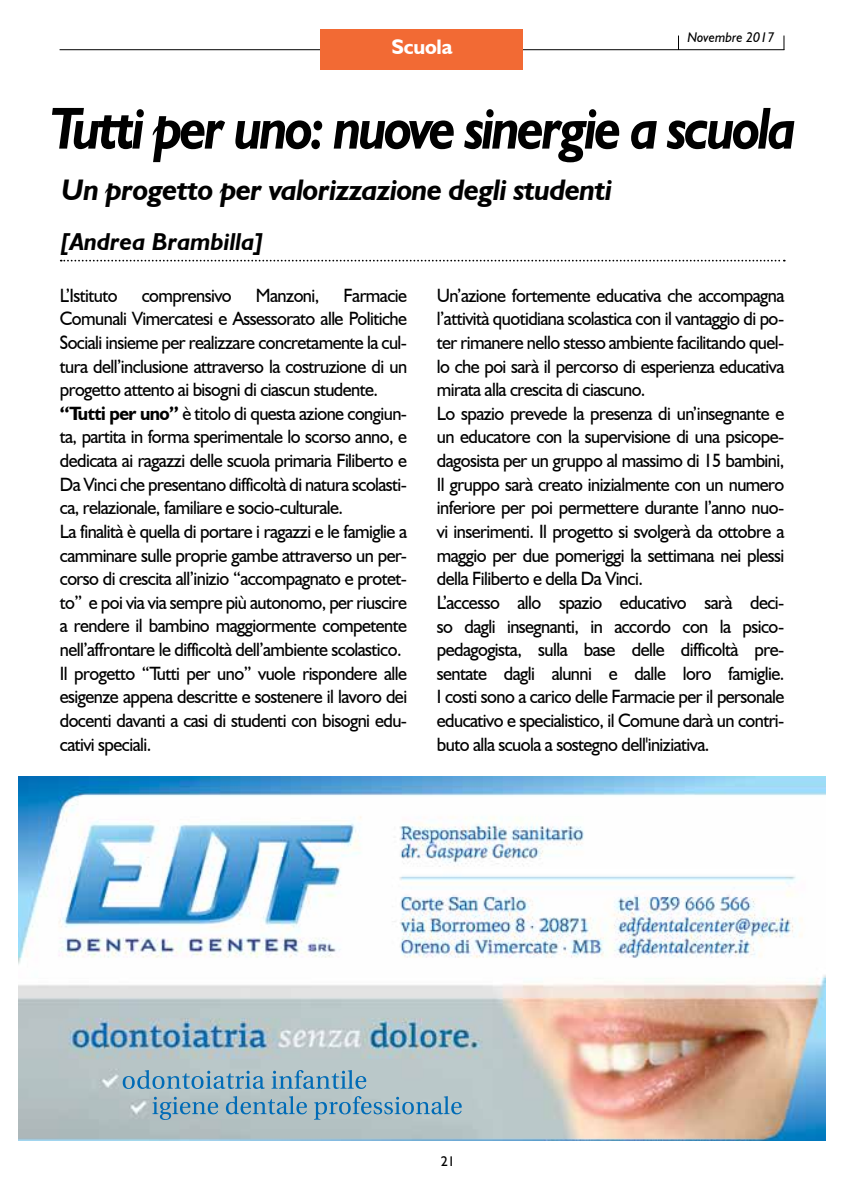
<style>
.page{position:relative;width:844px;height:1191px;background:#fff}
.page>*{position:absolute;margin:0;border:0;box-sizing:border-box;transform-origin:0 0}
.t1{font:italic 700 59.5px "Humanist 521 BT";letter-spacing:-.05em;color:#000;scale:.89 1}
.t2{font:italic 700 29.75px "Humanist 521 BT";letter-spacing:-.02em;color:#000}
.t3{font:italic 700 24.5px "Humanist 521 BT";color:#000}
.t4{font:700 21px "Humanist 521 BT";color:#fff}
.t5{font:19.25px/23.6px "Humanist 521 BT";letter-spacing:-.03em;color:#000;scale:.95 1}
.t6{font:italic 14px "Humanist 521 BT";color:#000}
.t7{font:14px "Humanist 521 BT";color:#000}
.s1{font-weight:700}
</style>
<div class="page">
<hr style="left:60px;top:49px;width:724px;height:1px;background:#000">
<svg style="left:678px;top:36px;width:1px;height:13px"></svg>
<svg style="left:783px;top:36px;width:1px;height:14px"></svg>
<div style="left:320px;top:29px;width:203px;height:41px;background:#f26a34"></div>
<svg style="left:61px;top:260px;width:723px;height:1px"></svg>
<img style="left:19px;top:776px;width:806px;height:364px">
<p class="t4" style="left:391px;top:34px;width:63px">Scuola</p>
<p class="t6" style="left:687px;top:29px;width:89px">Novembre 2017</p>
<h1 class="t1" style="left:50px;top:91px;width:840px">Tutti per uno: nuove sinergie a scuola</h1>
<h2 class="t2" style="left:61px;top:172px;width:552px">Un progetto per valorizzazione degli studenti</h2>
<p class="t3" style="left:60px;top:226px;width:206px">[Andrea Brambilla]</p>
<p class="t5" style="left:60px;top:283px;width:62px">L’Istituto</p>
<p class="t5" style="left:142px;top:283px;width:96px">comprensivo</p>
<p class="t5" style="left:256px;top:283px;width:68px">Manzoni,</p>
<p class="t5" style="left:60px;top:283px;width:367px;text-indent:284px">Farmacie Comunali Vimercatesi e Assessorato alle Politiche Sociali insieme per realizzare concretamente la cul&shy;tura dell’inclusione attraverso la costruzione di un progetto attento ai bisogni di ciascun studente. <span class="s1">“Tutti per uno”</span> è titolo di questa azione congiun&shy;ta, partita in forma sperimentale lo scorso anno, e dedicata ai ragazzi delle scuola primaria Filiberto e Da Vinci che presentano difficoltà di natura scolasti&shy;ca, relazionale, familiare e socio-culturale.<br>La finalità è quella di portare i ragazzi e le famiglie a camminare sulle proprie gambe attraverso un per&shy;corso di crescita all’inizio “accompagnato e protet&shy;to” e poi via via sempre più autonomo, per riuscire a rendere il bambino maggiormente competente nell’affrontare le difficoltà dell’ambiente scolastico.<br>Il progetto “Tutti per uno” vuole rispondere alle esigenze appena descritte e sostenere il lavoro dei docenti davanti a casi di studenti con bisogni edu&shy;cativi speciali.</p>
<p class="t5" style="left:437px;top:283px;width:367px">Un’azione fortemente educativa che accompagna l’attività quotidiana scolastica con il vantaggio di po&shy;ter rimanere nello stesso ambiente facilitando quel&shy;lo che poi sarà il percorso di esperienza educativa mirata alla crescita di ciascuno.<br>Lo spazio prevede la presenza di un’insegnante e un educatore con la supervisione di una psicope&shy;dagosista per un gruppo al massimo di 15 bambini, Il gruppo sarà creato inizialmente con un numero inferiore per poi permettere durante l’anno nuo&shy;vi inserimenti. Il progetto si svolgerà da ottobre a maggio per due pomeriggi la settimana nei plessi della Filiberto e della Da Vinci.<br>L’accesso allo spazio educativo sarà deci&shy;so dagli insegnanti, in accordo con la psico&shy;pedagogista, sulla base delle difficoltà pre&shy;sentate dagli alunni e dalle loro famiglie.<br>I costi sono a carico delle Farmacie per il personale educativo e specialistico, il Comune darà un contri&shy;buto alla scuola a sostegno dell'iniziativa.</p>
<p class="t7" style="left:440px;top:1152px;width:16px">21</p>
</div>
